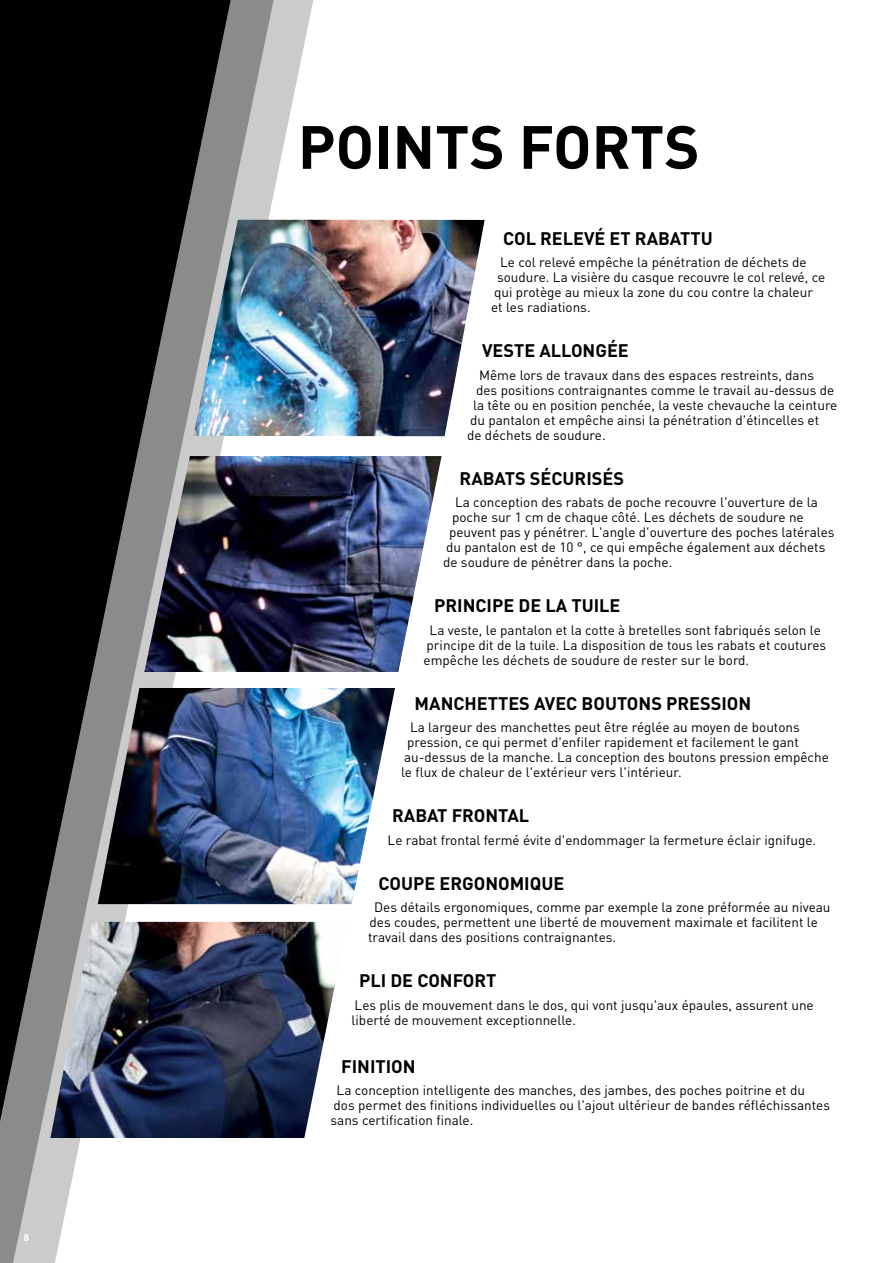
<style>
.page{position:relative;width:893px;height:1263px;background:#fff}
.page>*{position:absolute;margin:0;border:0;box-sizing:border-box;transform-origin:0 0}
.t1{font:700 60px "DIN Pro";color:#000}
.t2{font:700 18px "DIN Pro";color:#000}
.t3{font:13.5px/15px "DIN Pro";color:#000}
.t4{font:700 9.75px "DIN Pro";color:#fff}
</style>
<div class="page">
<svg style="left:0;top:0;width:316px;height:1263px;fill:#000"></svg>
<img style="left:193px;top:220px;width:292px;height:216px">
<img style="left:144px;top:456px;width:298px;height:216px">
<img style="left:98px;top:688px;width:297px;height:216px">
<img style="left:50px;top:922px;width:285px;height:216px">
<p class="t4" style="left:24px;top:1230px;width:7px">8</p>
<h1 class="t1" style="left:298px;top:97px;width:403px">POINTS FORTS</h1>
<h2 class="t2" style="left:503px;top:223px;width:211px">COL RELEVÉ ET RABATTU</h2>
<p class="t3" style="left:500px;top:254px;width:308px">Le col relevé empêche la pénétration de déchets de</p>
<p class="t3" style="left:497px;top:269px;width:330px">soudure. La visière du casque recouvre le col relevé, ce</p>
<p class="t3" style="left:494px;top:284px;width:320px">qui protège au mieux la zone du cou contre la chaleur</p>
<p class="t3" style="left:491px;top:299px;width:101px">et les radiations.</p>
<h2 class="t2" style="left:482px;top:336px;width:148px">VESTE ALLONGÉE</h2>
<p class="t3" style="left:479px;top:366px;width:336px">Même lors de travaux dans des espaces restreints, dans</p>
<p class="t3" style="left:476px;top:381px;width:360px">des positions contraignantes comme le travail au-dessus de</p>
<p class="t3" style="left:473px;top:396px;width:366px">la tête ou en position penchée, la veste chevauche la ceinture</p>
<p class="t3" style="left:470px;top:411px;width:351px">du pantalon et empêche ainsi la pénétration d'étincelles et</p>
<p class="t3" style="left:467px;top:426px;width:140px">de déchets de soudure.</p>
<h2 class="t2" style="left:460px;top:463px;width:166px">RABATS SÉCURISÉS</h2>
<p class="t3" style="left:455px;top:494px;width:364px">La conception des rabats de poche recouvre l'ouverture de la</p>
<p class="t3" style="left:452px;top:509px;width:353px">poche sur 1 cm de chaque côté. Les déchets de soudure ne</p>
<p class="t3" style="left:449px;top:524px;width:387px">peuvent pas y pénétrer. L'angle d'ouverture des poches latérales</p>
<p class="t3" style="left:446px;top:539px;width:381px">du pantalon est de 10 °, ce qui empêche également aux déchets</p>
<p class="t3" style="left:443px;top:554px;width:231px">de soudure de pénétrer dans la poche.</p>
<h2 class="t2" style="left:434px;top:591px;width:188px">PRINCIPE DE LA TUILE</h2>
<p class="t3" style="left:424px;top:621px;width:404px;text-indent:6px">La veste, le pantalon et la cotte à bretelles sont fabriqués selon le principe dit de la tuile. La disposition de tous les rabats et coutures empêche les déchets de soudure de rester sur le bord.</p>
<h2 class="t2" style="left:415px;top:688px;width:338px">MANCHETTES AVEC BOUTONS PRESSION</h2>
<p class="t3" style="left:410px;top:719px;width:391px">La largeur des manchettes peut être réglée au moyen de boutons</p>
<p class="t3" style="left:407px;top:734px;width:393px">pression, ce qui permet d'enfiler rapidement et facilement le gant</p>
<p class="t3" style="left:404px;top:749px;width:426px">au-dessus de la manche. La conception des boutons pression empêche</p>
<p class="t3" style="left:401px;top:764px;width:282px">le flux de chaleur de l'extérieur vers l'intérieur.</p>
<h2 class="t2" style="left:392px;top:801px;width:139px">RABAT FRONTAL</h2>
<p class="t3" style="left:388px;top:831px;width:430px">Le rabat frontal fermé évite d'endommager la fermeture éclair ignifuge.</p>
<h2 class="t2" style="left:379px;top:868px;width:187px">COUPE ERGONOMIQUE</h2>
<p class="t3" style="left:368px;top:899px;width:464px;text-indent:6px">Des détails ergonomiques, comme par exemple la zone préformée au niveau des coudes, permettent une liberté de mouvement maximale et facilitent le travail dans des positions contraignantes.</p>
<h2 class="t2" style="left:359px;top:966px;width:139px">PLI DE CONFORT</h2>
<p class="t3" style="left:352px;top:996px;width:464px">Les plis de mouvement dans le dos, qui vont jusqu'aux épaules, assurent une liberté de mouvement exceptionnelle.</p>
<h2 class="t2" style="left:341px;top:1051px;width:76px">FINITION</h2>
<p class="t3" style="left:331px;top:1082px;width:501px;text-indent:6px">La conception intelligente des manches, des jambes, des poches poitrine et du<br>dos permet des finitions individuelles ou l'ajout ultérieur de bandes réfléchissantes sans certification finale.</p>
</div>
